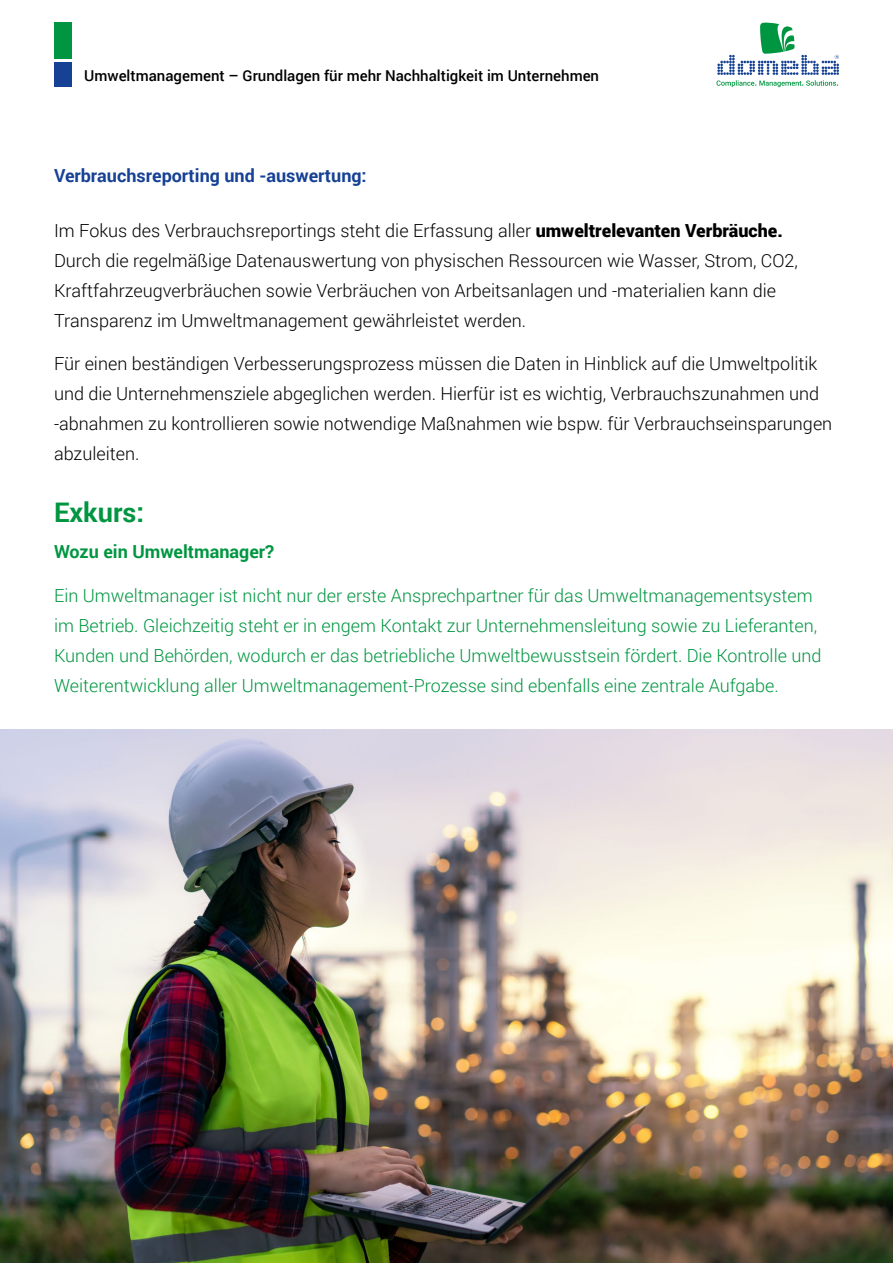
<style>
.page{position:relative;width:893px;height:1263px;background:#fff}
.page>*{position:absolute;margin:0;border:0;box-sizing:border-box;transform-origin:0 0}
.t1{font:700 27px "Roboto";color:#009641}
.t2{font:300 18px/30px "Roboto";color:#000}
.t3{font:300 18px/30px "Roboto";color:#009641}
.t4{font:700 18px "Roboto";color:#164194}
.t5{font:700 18px "Roboto";color:#009641}
.t6{font:500 15px "Roboto";color:#000}
.s1{font-weight:900}
</style>
<div class="page">
<div style="left:54px;top:62px;width:17px;height:25px;background:#164194"></div>
<div style="left:54px;top:23px;width:17px;height:36px;background:#009641"></div>
<svg style="left:716px;top:22px;width:123px;height:65px"></svg>
<img style="left:0;top:729px;width:893px;height:534px">
<p class="t6" style="left:84px;top:65px;width:516px">Umweltmanagement – Grundlagen für mehr Nachhaltigkeit im Unternehmen</p>
<p class="t4" style="left:54px;top:163px;width:314px">Verbrauchsreporting und -auswertung:</p>
<p class="t2" style="left:54px;top:215px;width:745px">Im Fokus des Verbrauchsreportings steht die Erfassung aller <span class="s1">umweltrelevanten Verbräuche.<br></span>Durch die regelmäßige Datenauswertung von physischen Ressourcen wie Wasser, Strom, CO2, Kraftfahrzeugverbräuchen sowie Verbräuchen von Arbeitsanlagen und -materialien kann die Transparenz im Umweltmanagement gewährleistet werden.</p>
<p class="t2" style="left:54px;top:348px;width:780px">Für einen beständigen Verbesserungsprozess müssen die Daten in Hinblick auf die Umweltpolitik und die Unternehmensziele abgeglichen werden. Hierfür ist es wichtig, Verbrauchszunahmen und -abnahmen zu kontrollieren sowie notwendige Maßnahmen wie bspw. für Verbrauchseinsparungen abzuleiten.</p>
<h1 class="t1" style="left:54px;top:493px;width:92px">Exkurs:</h1>
<p class="t5" style="left:54px;top:539px;width:222px">Wozu ein Umweltmanager?</p>
<p class="t3" style="left:54px;top:580px;width:769px">Ein Umweltmanager ist nicht nur der erste Ansprechpartner für das Umweltmanagementsystem im Betrieb. Gleichzeitig steht er in engem Kontakt zur Unternehmensleitung sowie zu Lieferanten, Kunden und Behörden, wodurch er das betriebliche Umweltbewusstsein fördert. Die Kontrolle und Weiterentwicklung aller Umweltmanagement-Prozesse sind ebenfalls eine zentrale Aufgabe.</p>
</div>
